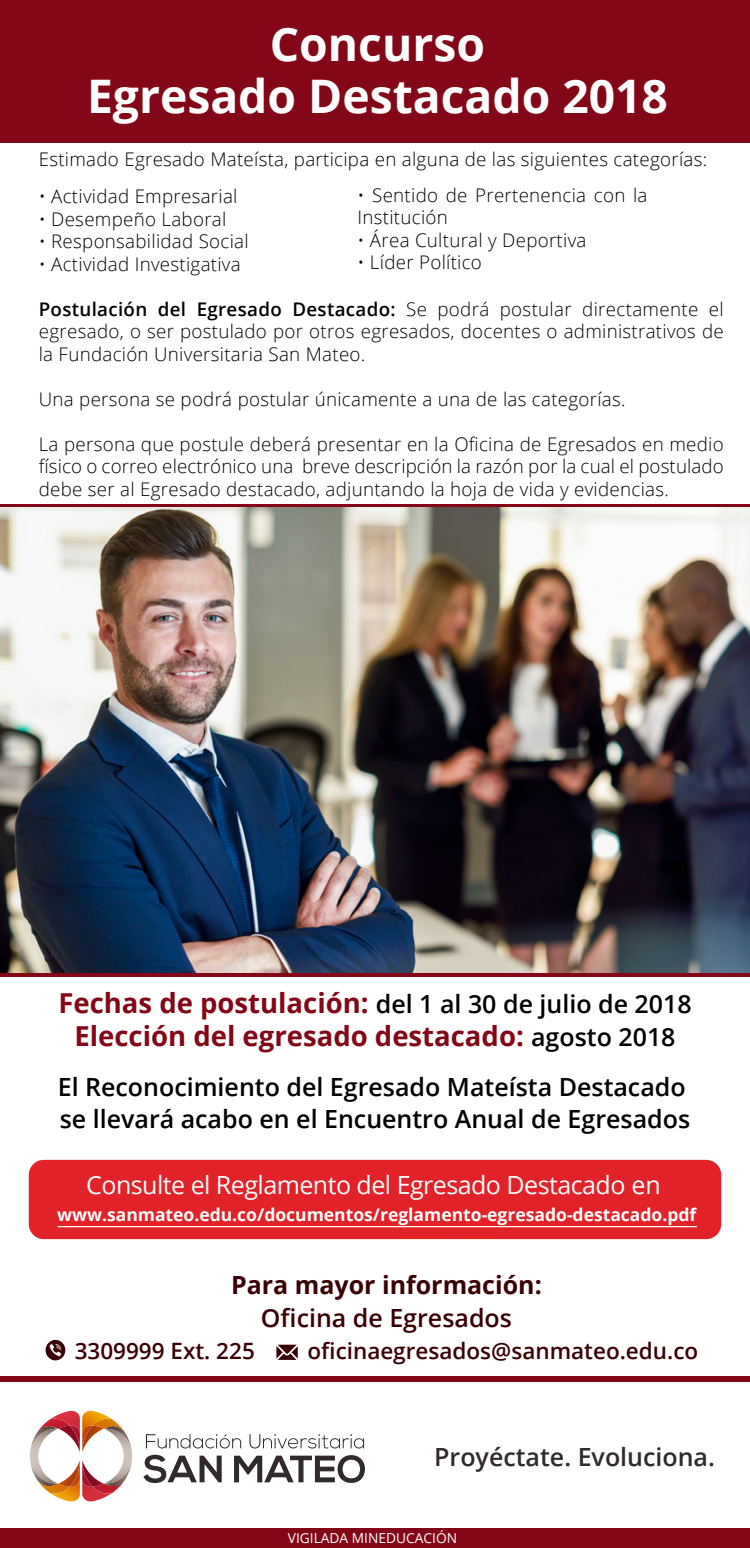
<style>
.page{position:relative;width:750px;height:1548px;background:#fff}
.page>*{position:absolute;margin:0;border:0;box-sizing:border-box;transform-origin:0 0}
.t1{font:700 46.25px/52.5px "Open Sans";color:#fff;text-align:center}
.t2{font:700 27.5px "Open Sans";color:#830716}
.t3{font:600 25px/32.5px "Open Sans";color:#000}
.t4{font:25px "Open Sans";letter-spacing:-.02em;color:#fff}
.t5{font:600 25px "Open Sans";color:#302a29}
.t6{font:700 25px "Open Sans";color:#390105}
.t7{font:600 25px "Open Sans";color:#390105}
.t8{font:600 22.5px "Open Sans";color:#390105}
.t9{font:300 18.75px/22.5px "Open Sans";letter-spacing:.015em;color:#000;text-align:justify}
.t10{font:700 17.5px "Open Sans";color:#fff}
.t11{font:13.75px "Open Sans";color:#fff}
.s1{font-weight:600}
.s2{font-weight:700;font-size:27.5px;color:#830716}
.s3{font-weight:600;font-size:25px;color:#000}
</style>
<div class="page">
<div style="left:29px;top:1160px;width:692px;height:79px;background:#e12229;border-radius:15px"></div>
<hr style="left:58px;top:1226px;width:639px;height:1px;background:#fff">
<div style="left:0;top:1376px;width:750px;height:5px;background:#830716"></div>
<div style="left:0;top:1528px;width:750px;height:20px;background:#830716"></div>
<svg style="left:30px;top:1410px;width:102px;height:91px"></svg>
<svg style="left:143px;top:1434px;width:222px;height:49px"></svg>
<div style="left:0;top:0;width:750px;height:143px;background:#830716"></div>
<svg style="left:0;top:504px;width:750px;height:4px;fill:#830716"></svg>
<hr style="left:0;top:973px;width:750px;height:3px;background:#830716">
<svg style="left:46px;top:1339px;width:19px;height:21px"></svg>
<svg style="left:276px;top:1344px;width:22px;height:15px"></svg>
<img style="left:0;top:508px;width:750px;height:465px">
<h1 class="t1" style="left:87px;top:16px;width:583px">Concurso<br>Egresado Destacado 2018</h1>
<p class="t9" style="left:39px;top:147px;width:670px">Estimado Egresado Mateísta, participa en alguna de las siguientes categorías:</p>
<p class="t9" style="left:39px;top:184px;width:200px">• Actividad Empresarial</p>
<p class="t9" style="left:39px;top:207px;width:189px">• Desempeño Laboral</p>
<p class="t9" style="left:39px;top:229px;width:211px">• Responsabilidad Social</p>
<p class="t9" style="left:39px;top:252px;width:204px">• Actividad Investigativa</p>
<p class="t9" style="left:39px;top:297px;width:687px"><span class="s1">Postulación del Egresado Destacado:</span> Se podrá postular directamente el egresado, o ser postulado por otros egresados, docentes o administrativos de la Fundación Universitaria San Mateo.</p>
<p class="t9" style="left:39px;top:387px;width:588px">Una persona se podrá postular únicamente a una de las categorías.</p>
<p class="t9" style="left:39px;top:432px;width:687px">La persona que postule deberá presentar en la Oficina de Egresados en medio físico o correo electrónico una breve descripción la razón por la cual el postulado debe ser al Egresado destacado, adjuntando la hoja de vida y evidencias.</p>
<p class="t9" style="left:358px;top:183px;width:292px">• Sentido de Prertenencia con la<br>Institución</p>
<p class="t9" style="left:358px;top:228px;width:231px">• Área Cultural y Deportiva</p>
<p class="t9" style="left:358px;top:251px;width:126px">• Líder Político</p>
<h3 class="t3" style="left:58px;top:987px;width:635px"><span class="s2">Fechas de postulación:</span> del 1 al 30 de julio de 2018</h3>
<h2 class="t2" style="left:74px;top:1016px;width:603px">Elección del egresado destacado: <span class="s3">agosto 2018</span></h2>
<h3 class="t3" style="left:58px;top:1070px;width:634px">El Reconocimiento del Egresado Mateísta Destacado se llevará acabo en el Encuentro Anual de Egresados</h3>
<h3 class="t4" style="left:86px;top:1167px;width:576px">Consulte el Reglamento del Egresado Destacado en</h3>
<p class="t10" style="left:57px;top:1202px;width:641px">www.sanmateo.edu.co/documentos/reglamento-egresado-destacado.pdf</p>
<h3 class="t6" style="left:231px;top:1266px;width:312px">Para mayor información:</h3>
<h3 class="t7" style="left:261px;top:1301px;width:253px">Oficina de Egresados</h3>
<p class="t8" style="left:75px;top:1335px;width:182px">3309999 Ext. 225</p>
<p class="t8" style="left:308px;top:1335px;width:392px">oficinaegresados@sanmateo.edu.co</p>
<h3 class="t5" style="left:434px;top:1440px;width:282px">Proyéctate. Evoluciona.</h3>
<p class="t11" style="left:288px;top:1529px;width:171px">VIGILADA MINEDUCACIÓN</p>
</div>
